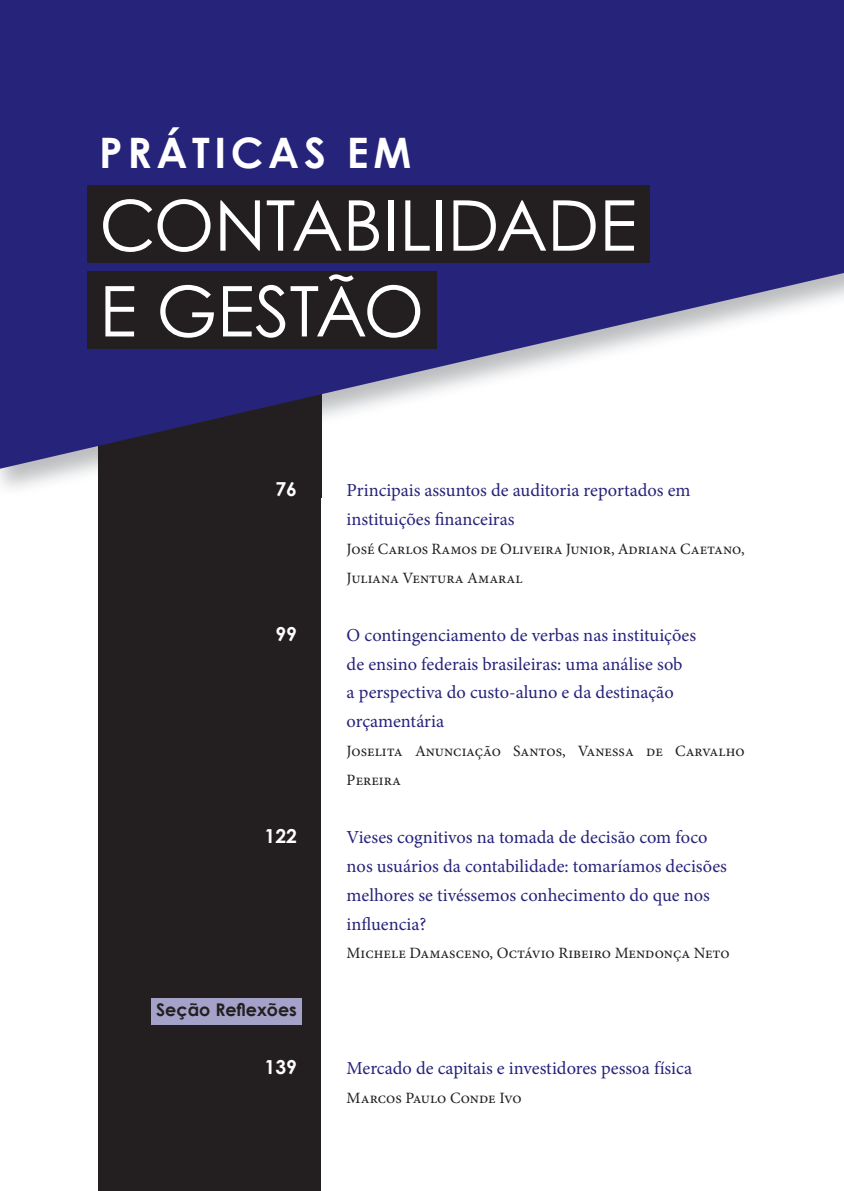
<style>
.page{position:relative;width:844px;height:1191px;background:#fff}
.page>*{position:absolute;margin:0;border:0;box-sizing:border-box;transform-origin:0 0}
.t1{font:70px/85.8px "Century Gothic";letter-spacing:-.005em;color:#fff}
.t2{font:700 42px "Century Gothic";letter-spacing:.11em;color:#fff}
.t3{font:700 19.25px "Century Gothic";color:#fff}
.t4{font:18.38px/28.9px "Minion Pro";letter-spacing:.005em;color:#26237b}
.t5{font:700 17.5px "Century Gothic";color:#231f20}
.t6{font:15.75px/28.9px "Minion Pro";color:#231f20}
</style>
<div class="page">
<div style="left:99px;top:2px;width:222px;height:1189px;background:#231f20"></div>
<img style="left:0;top:469px;width:99px;height:28px">
<svg style="left:0;top:0;width:843px;height:469px;fill:#26237b"></svg>
<div style="left:151px;top:998px;width:151px;height:26px;background:#a5a2ca"></div>
<div style="left:87px;top:186px;width:562px;height:77px;background:#231f20"></div>
<div style="left:87px;top:271px;width:349px;height:78px;background:#231f20"></div>
<h2 class="t2" style="left:99px;top:121px;width:313px">PRÁTICAS EM</h2>
<h1 class="t1" style="left:99px;top:181px;width:539px">CONTABILIDADE<br>E GESTÃO</h1>
<p class="t3" style="left:275px;top:475px;width:23px">76</p>
<p class="t4" style="left:346px;top:476px;width:345px">Principais assuntos de auditoria reportados em instituições financeiras</p>
<p class="t6" style="left:346px;top:534px;width:399px">José Carlos Ramos de Oliveira Junior, Adriana Caetano,<br>Juliana Ventura Amaral</p>
<p class="t3" style="left:275px;top:619px;width:23px">99</p>
<p class="t4" style="left:346px;top:620px;width:351px">O contingenciamento de verbas nas instituições de ensino federais brasileiras: uma análise sob<br>a perspectiva do custo‑aluno e da destinação orçamentária</p>
<p class="t6" style="left:346px;top:737px;width:399px">Joselita Anunciação Santos, Vanessa de Carvalho<br>Pereira</p>
<p class="t3" style="left:264px;top:821px;width:34px">122</p>
<p class="t4" style="left:346px;top:822px;width:381px">Vieses cognitivos na tomada de decisão com foco nos usuários da contabilidade: tomaríamos decisões melhores se tivéssemos conhecimento do que nos influencia?</p>
<p class="t6" style="left:346px;top:939px;width:384px">Michele Damasceno, Octávio Ribeiro Mendonça Neto</p>
<p class="t5" style="left:156px;top:996px;width:142px">Seção Reflexões</p>
<p class="t3" style="left:264px;top:1052px;width:34px">139</p>
<p class="t4" style="left:346px;top:1053px;width:347px">Mercado de capitais e investidores pessoa física</p>
<p class="t6" style="left:346px;top:1083px;width:176px">Marcos Paulo Conde Ivo</p>
</div>
